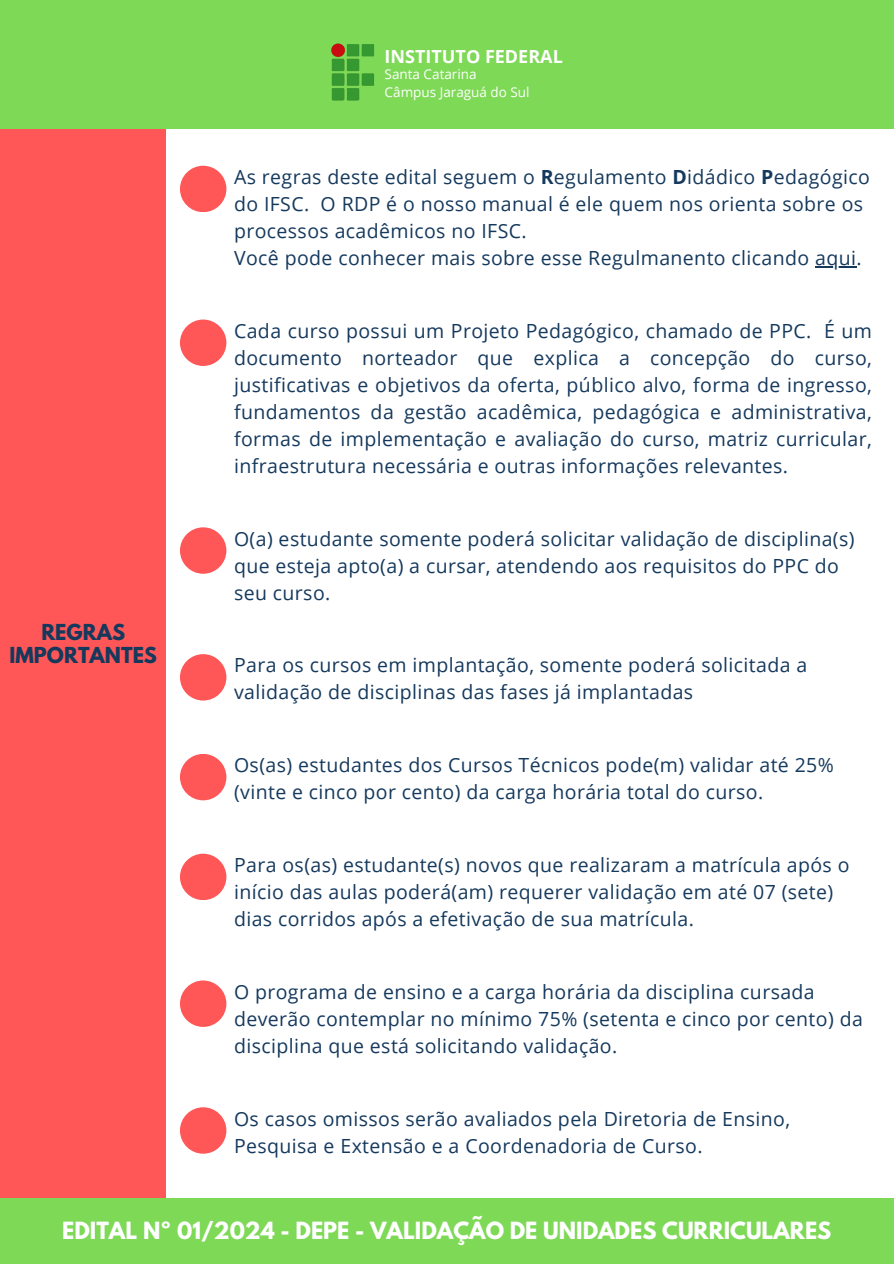
<style>
.page{position:relative;width:894px;height:1264px;background:#fff}
.page>*{position:absolute;margin:0;border:0;box-sizing:border-box;transform-origin:0 0}
.t1{font:700 21px "League Spartan";color:#fff}
.t2{font:19.5px/27px "Open Sans";letter-spacing:.02em;color:#15395d}
.t3{font:700 19.5px/22.5px "League Spartan";color:#15395d;text-align:center}
.t4{font:700 18px "Open Sans";color:#fff}
.t5{font:13.5px "Open Sans";color:#fff}
.s1{font-weight:700}
</style>
<div class="page">
<div style="left:0;top:102px;width:166px;height:1118px;background:#ff5757"></div>
<div style="left:0;top:1198px;width:893px;height:65px;background:#7ed957"></div>
<div style="left:0;top:0;width:893px;height:128px;background:#7ed957"></div>
<img style="left:331px;top:43px;width:44px;height:58px">
<div style="left:180px;top:319px;width:46px;height:47px;background:#ff5757;border-radius:50%"></div>
<hr style="left:814px;top:266px;width:42px;height:1px;background:#15395d">
<div style="left:180px;top:166px;width:46px;height:46px;background:#ff5757;border-radius:50%"></div>
<div style="left:180px;top:527px;width:46px;height:46px;background:#ff5757;border-radius:50%"></div>
<div style="left:180px;top:654px;width:46px;height:46px;background:#ff5757;border-radius:50%"></div>
<div style="left:180px;top:754px;width:46px;height:46px;background:#ff5757;border-radius:50%"></div>
<div style="left:180px;top:980px;width:46px;height:46px;background:#ff5757;border-radius:50%"></div>
<div style="left:180px;top:853px;width:46px;height:47px;background:#ff5757;border-radius:50%"></div>
<div style="left:180px;top:1107px;width:46px;height:46px;background:#ff5757;border-radius:50%"></div>
<p class="t4" style="left:384px;top:43px;width:180px">INSTITUTO FEDERAL</p>
<h3 class="t5" style="left:384px;top:64px;width:93px">Santa Catarina</h3>
<p class="t5" style="left:384px;top:82px;width:146px">Câmpus Jaraguá do Sul</p>
<h2 class="t2" style="left:234px;top:163px;width:637px">As regras deste edital seguem o <span class="s1">R</span>egulamento <span class="s1">D</span>idádico <span class="s1">P</span>edagógico do IFSC. O RDP é o nosso manual é ele quem nos orienta sobre os processos acadêmicos no IFSC.<br>Você pode conhecer mais sobre esse Regulmanento clicando aqui.</h2>
<h2 class="t2" style="left:234px;top:317px;width:639px;text-align:justify">Cada curso possui um Projeto Pedagógico, chamado de PPC. É um documento norteador que explica a concepção do curso, justificativas e objetivos da oferta, público alvo, forma de ingresso, fundamentos da gestão acadêmica, pedagógica e administrativa, formas de implementação e avaliação do curso, matriz curricular, infraestrutura necessária e outras informações relevantes.</h2>
<h2 class="t3" style="left:9px;top:623px;width:149px">REGRAS<br>IMPORTANTES</h2>
<h2 class="t2" style="left:234px;top:524px;width:622px">O(a) estudante somente poderá solicitar validação de disciplina(s) que esteja apto(a) a cursar, atendendo aos requisitos do PPC do seu curso.</h2>
<h2 class="t2" style="left:234px;top:651px;width:574px">Para os cursos em implantação, somente poderá solicitada a validação de disciplinas das fases já implantadas</h2>
<h2 class="t2" style="left:234px;top:751px;width:601px">Os(as) estudantes dos Cursos Técnicos pode(m) validar até 25% (vinte e cinco por cento) da carga horária total do curso.</h2>
<h2 class="t2" style="left:234px;top:851px;width:616px">Para os(as) estudante(s) novos que realizaram a matrícula após o início das aulas poderá(am) requerer validação em até 07 (sete) dias corridos após a efetivação de sua matrícula.</h2>
<h1 class="t2" style="left:234px;top:977px;width:630px">O programa de ensino e a carga horária da disciplina cursada deverão contemplar no mínimo 75% (setenta e cinco por cento) da disciplina que está solicitando validação.</h1>
<p class="t2" style="left:234px;top:1104px;width:557px">Os casos omissos serão avaliados pela Diretoria de Ensino,<br>Pesquisa e Extensão e a Coordenadoria de Curso.</p>
<h1 class="t1" style="left:62px;top:1219px;width:770px">EDITAL Nº 01/2024 - DEPE - VALIDAÇÃO DE UNIDADES CURRICULARES</h1>
</div>
